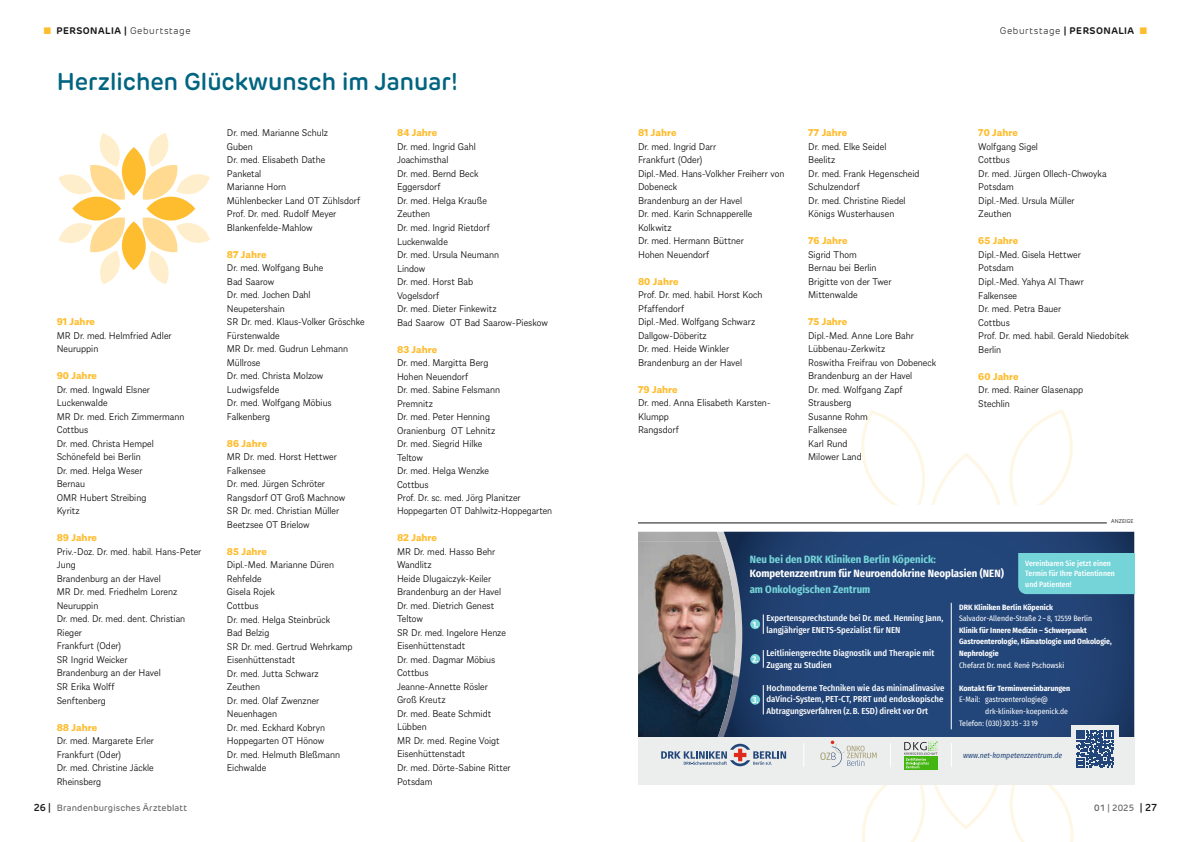
<style>
.page{position:relative;width:1191px;height:842px;background:#fff}
.page>*{position:absolute;margin:0;border:0;box-sizing:border-box;transform-origin:0 0}
.t1{font:600 24px "New Rubrik";color:#006481}
.t2{font:700 10.6px "Fira Sans Condensed";color:#74d4d8}
.t3{font:700 10.6px "Fira Sans Condensed";color:#fff}
.t4{font:300 10.5px/13.5px "Almanach";letter-spacing:.005em;color:#151616}
.t5{font:700 10.5px "Almanach";color:#febd2f}
.t6{font:700 9.5px "New Rubrik";letter-spacing:.05em;color:#151616}
.t7{font:300 9.5px "New Rubrik";letter-spacing:.06em;color:#151616}
.t8{font:500 9px "New Rubrik";letter-spacing:.015em;color:#686868}
.t9{font:500 8.7px/11.6px "Fira Sans Condensed";color:#fff}
.t10{font:700 7.7px/11.6px "Fira Sans Condensed";color:#fff}
.t11{font:7.7px "Fira Sans Condensed";color:#fff}
.t12{font:500 7.7px/10.6px "Fira Sans Condensed";color:#fff}
.t13{font:italic 7.7px "Fira Sans Condensed";color:#22467a}
.t14{font:300 6px "Almanach";letter-spacing:.015em;color:#151616}
.s1{color:#febd2f}
.s2{font-weight:300}
.s3{font-weight:700}
.s4{font-weight:600;font-size:10px;color:#151616}
.s5{font-weight:600}
</style>
<div class="page">
<hr style="left:638px;top:523px;width:468px;height:1px;background:#151616">
<div style="left:122px;top:147px;width:24px;height:49px;background:#febd2f;border-radius:50%"></div>
<div style="left:72px;top:197px;width:49px;height:24px;background:#febd2f;border-radius:50%"></div>
<div style="left:122px;top:221px;width:24px;height:49px;background:#febd2f;border-radius:50%"></div>
<div style="left:147px;top:197px;width:48px;height:24px;background:#febd2f;border-radius:50%"></div>
<svg style="left:141px;top:133px;width:69px;height:69px"></svg>
<svg style="left:141px;top:215px;width:69px;height:69px"></svg>
<svg style="left:59px;top:215px;width:68px;height:69px"></svg>
<svg style="left:58px;top:133px;width:69px;height:69px"></svg>
<img style="left:638px;top:542px;width:71px;height:195px">
<svg style="left:715px;top:532px;width:419px;height:205px;background:#314e7b"></svg>
<div style="left:638px;top:737px;width:496px;height:48px;background:#eceded"></div>
<svg style="left:734px;top:410px;width:215px;height:224px"></svg>
<svg style="left:951px;top:743px;width:1px;height:24px"></svg>
<svg style="left:982px;top:662px;width:153px;height:180px"></svg>
<hr style="left:951px;top:603px;width:1px;height:126px;background:#fff">
<svg style="left:661px;top:650px;width:284px;height:192px"></svg>
<svg style="left:986px;top:410px;width:149px;height:215px"></svg>
<p class="t6" style="left:44px;top:24px;width:148px"><span class="s1">■</span> PERSONALIA | <span class="s2">Geburtstage</span></p>
<p class="t7" style="left:999px;top:25px;width:149px">Geburtstage <span class="s3">| PERSONALIA</span> <span class="s1">■</span></p>
<h1 class="t1" style="left:57px;top:67px;width:402px">Herzlichen Glückwunsch im Januar!</h1>
<p class="t4" style="left:227px;top:126px;width:135px">Dr. med. Marianne Schulz<br>Guben<br>Dr. med. Elisabeth Dathe<br>Panketal<br>Marianne Horn<br>Mühlenbecker Land OT Zühlsdorf<br>Prof. Dr. med. Rudolf Meyer<br>Blankenfelde-Mahlow</p>
<p class="t5" style="left:227px;top:246px;width:41px">87 Jahre</p>
<p class="t4" style="left:227px;top:261px;width:139px">Dr. med. Wolfgang Buhe<br>Bad Saarow<br>Dr. med. Jochen Dahl<br>Neupetershain<br>SR Dr. med. Klaus-Volker Gröschke<br>Fürstenwalde<br>MR Dr. med. Gudrun Lehmann<br>Müllrose<br>Dr. med. Christa Molzow<br>Ludwigsfelde<br>Dr. med. Wolfgang Möbius<br>Falkenberg</p>
<p class="t5" style="left:227px;top:435px;width:42px">86 Jahre</p>
<p class="t4" style="left:227px;top:450px;width:120px">MR Dr. med. Horst Hettwer<br>Falkensee<br>Dr. med. Jürgen Schröter<br>Rangsdorf OT Groß Machnow<br>SR Dr. med. Christian Müller<br>Beetzsee OT Brielow</p>
<p class="t5" style="left:227px;top:543px;width:42px">85 Jahre</p>
<p class="t4" style="left:227px;top:558px;width:127px">Dipl.-Med. Marianne Düren<br>Rehfelde<br>Gisela Rojek<br>Cottbus<br>Dr. med. Helga Steinbrück<br>Bad Belzig<br>SR Dr. med. Gertrud Wehrkamp<br>Eisenhüttenstadt<br>Dr. med. Jutta Schwarz<br>Zeuthen<br>Dr. med. Olaf Zwenzner<br>Neuenhagen<br>Dr. med. Eckhard Kobryn<br>Hoppegarten OT Hönow<br>Dr. med. Helmuth Bleßmann<br>Eichwalde</p>
<p class="t5" style="left:638px;top:125px;width:40px">81 Jahre</p>
<p class="t4" style="left:638px;top:139px;width:148px">Dr. med. Ingrid Darr<br>Frankfurt (Oder)<br>Dipl.-Med. Hans-Volkher Freiherr von<br>Dobeneck<br>Brandenburg an der Havel<br>Dr. med. Karin Schnapperelle<br>Kolkwitz<br>Dr. med. Hermann Büttner<br>Hohen Neuendorf</p>
<p class="t5" style="left:638px;top:273px;width:42px">80 Jahre</p>
<p class="t4" style="left:638px;top:288px;width:126px">Prof. Dr. med. habil. Horst Koch<br>Pfaffendorf<br>Dipl.-Med. Wolfgang Schwarz<br>Dallgow-Döberitz<br>Dr. med. Heide Winkler<br>Brandenburg an der Havel</p>
<p class="t5" style="left:638px;top:381px;width:41px">79 Jahre</p>
<p class="t4" style="left:638px;top:396px;width:134px">Dr. med. Anna Elisabeth Karsten-<br>Klumpp<br>Rangsdorf</p>
<p class="t5" style="left:808px;top:125px;width:41px">77 Jahre</p>
<p class="t4" style="left:808px;top:139px;width:113px">Dr. med. Elke Seidel<br>Beelitz<br>Dr. med. Frank Hegenscheid<br>Schulzendorf<br>Dr. med. Christine Riedel<br>Königs Wusterhausen</p>
<p class="t5" style="left:808px;top:233px;width:41px">76 Jahre</p>
<p class="t4" style="left:808px;top:247px;width:85px">Sigrid Thom<br>Bernau bei Berlin<br>Brigitte von der Twer<br>Mittenwalde</p>
<p class="t5" style="left:808px;top:314px;width:41px">75 Jahre</p>
<p class="t4" style="left:808px;top:328px;width:129px">Dipl.-Med. Anne Lore Bahr<br>Lübbenau-Zerkwitz<br>Roswitha Freifrau von Dobeneck<br>Brandenburg an der Havel<br>Dr. med. Wolfgang Zapf<br>Strausberg<br>Susanne Rohm<br>Falkensee<br>Karl Rund<br>Milower Land</p>
<p class="t5" style="left:978px;top:125px;width:41px">70 Jahre</p>
<p class="t4" style="left:978px;top:139px;width:130px">Wolfgang Sigel<br>Cottbus<br>Dr. med. Jürgen Ollech-Chwoyka<br>Potsdam<br>Dipl.-Med. Ursula Müller<br>Zeuthen</p>
<p class="t5" style="left:978px;top:233px;width:42px">65 Jahre</p>
<p class="t4" style="left:978px;top:247px;width:152px">Dipl.-Med. Gisela Hettwer<br>Potsdam<br>Dipl.-Med. Yahya Al Thawr<br>Falkensee<br>Dr. med. Petra Bauer<br>Cottbus<br>Prof. Dr. med. habil. Gerald Niedobitek<br>Berlin</p>
<p class="t5" style="left:978px;top:368px;width:42px">60 Jahre</p>
<p class="t4" style="left:978px;top:382px;width:106px">Dr. med. Rainer Glasenapp<br>Stechlin</p>
<p class="t5" style="left:397px;top:125px;width:42px">84 Jahre</p>
<p class="t4" style="left:397px;top:139px;width:152px">Dr. med. Ingrid Gahl<br>Joachimsthal<br>Dr. med. Bernd Beck<br>Eggersdorf<br>Dr. med. Helga Krauße<br>Zeuthen<br>Dr. med. Ingrid Rietdorf<br>Luckenwalde<br>Dr. med. Ursula Neumann<br>Lindow<br>Dr. med. Horst Bab<br>Vogelsdorf<br>Dr. med. Dieter Finkewitz<br>Bad Saarow OT Bad Saarow-Pieskow</p>
<p class="t5" style="left:397px;top:341px;width:42px">83 Jahre</p>
<p class="t4" style="left:397px;top:355px;width:156px">Dr. med. Margitta Berg<br>Hohen Neuendorf<br>Dr. med. Sabine Felsmann<br>Premnitz<br>Dr. med. Peter Henning<br>Oranienburg OT Lehnitz<br>Dr. med. Siegrid Hilke<br>Teltow<br>Dr. med. Helga Wenzke<br>Cottbus<br>Prof. Dr. sc. med. Jörg Planitzer<br>Hoppegarten OT Dahlwitz-Hoppegarten</p>
<p class="t5" style="left:397px;top:530px;width:41px">82 Jahre</p>
<p class="t4" style="left:397px;top:544px;width:115px">MR Dr. med. Hasso Behr<br>Wandlitz<br>Heide Dlugaiczyk-Keiler<br>Brandenburg an der Havel<br>Dr. med. Dietrich Genest<br>Teltow<br>SR Dr. med. Ingelore Henze<br>Eisenhüttenstadt<br>Dr. med. Dagmar Möbius<br>Cottbus<br>Jeanne-Annette Rösler<br>Groß Kreutz<br>Dr. med. Beate Schmidt<br>Lübben<br>MR Dr. med. Regine Voigt<br>Eisenhüttenstadt<br>Dr. med. Dörte-Sabine Ritter<br>Potsdam</p>
<p class="t2" style="left:749px;top:550px;width:188px">Neu bei den DRK Kliniken Berlin Köpenick:</p>
<p class="t5" style="left:57px;top:314px;width:40px">91 Jahre</p>
<p class="t4" style="left:57px;top:328px;width:116px">MR Dr. med. Helmfried Adler<br>Neuruppin</p>
<p class="t5" style="left:57px;top:368px;width:42px">90 Jahre</p>
<p class="t4" style="left:57px;top:382px;width:129px">Dr. med. Ingwald Elsner<br>Luckenwalde<br>MR Dr. med. Erich Zimmermann<br>Cottbus<br>Dr. med. Christa Hempel<br>Schönefeld bei Berlin<br>Dr. med. Helga Weser<br>Bernau<br>OMR Hubert Streibing<br>Kyritz</p>
<p class="t5" style="left:57px;top:530px;width:42px">89 Jahre</p>
<p class="t4" style="left:57px;top:544px;width:146px">Priv.-Doz. Dr. med. habil. Hans-Peter<br>Jung<br>Brandenburg an der Havel<br>MR Dr. med. Friedhelm Lorenz<br>Neuruppin<br>Dr. med. Dr. med. dent. Christian<br>Rieger<br>Frankfurt (Oder)<br>SR Ingrid Weicker<br>Brandenburg an der Havel<br>SR Erika Wolff<br>Senftenberg</p>
<p class="t5" style="left:57px;top:719px;width:42px">88 Jahre</p>
<p class="t4" style="left:57px;top:733px;width:99px">Dr. med. Margarete Erler<br>Frankfurt (Oder)<br>Dr. med. Christine Jäckle<br>Rheinsberg</p>
<p class="t14" style="left:1111px;top:516px;width:24px">ANZEIGE</p>
<p class="t12" style="left:1025px;top:557px;width:91px">Vereinbaren Sie jetzt einen<br>Termin für Ihre Patientinnen und Patienten!</p>
<p class="t3" style="left:749px;top:565px;width:256px">Kompetenzzentrum für Neuroendokrine Neoplasien (NEN)</p>
<p class="t2" style="left:749px;top:580px;width:122px">am Onkologischen Zentrum</p>
<p class="t9" style="left:766px;top:612px;width:178px">Expertensprechstunde bei Dr. med. Henning Jann, langjähriger ENETS-Spezialist für NEN</p>
<p class="t9" style="left:766px;top:647px;width:169px">Leitliniengerechte Diagnostik und Therapie mit<br>Zugang zu Studien</p>
<p class="t9" style="left:766px;top:681px;width:179px">Hochmoderne Techniken wie das minimalinvasive daVinci-System, PET-CT, PRRT und endoskopische<br>Abtragungsverfahren (z. B. ESD) direkt vor Ort</p>
<p class="t10" style="left:959px;top:601px;width:95px">DRK Kliniken Berlin Köpenick</p>
<p class="t11" style="left:959px;top:613px;width:135px">Salvador-Allende-Straße 2 – 8, 12559 Berlin</p>
<p class="t10" style="left:959px;top:624px;width:154px">Klinik für Innere Medizin – Schwerpunkt<br>Gastroenterologie, Hämatologie und Onkologie,<br>Nephrologie</p>
<p class="t11" style="left:959px;top:659px;width:107px">Chefarzt Dr. med. René Pschowski</p>
<p class="t10" style="left:959px;top:682px;width:112px">Kontakt für Terminvereinbarungen</p>
<p class="t11" style="left:959px;top:694px;width:91px">E-Mail: gastroenterologie@</p>
<p class="t11" style="left:985px;top:705px;width:84px">drk-kliniken-koepenick.de</p>
<p class="t11" style="left:959px;top:717px;width:80px">Telefon: (030) 30 35 - 33 19</p>
<p class="t13" style="left:963px;top:749px;width:101px">www.net-kompetenzzentrum.de</p>
<p class="t8" style="left:34px;top:803px;width:155px"><span class="s4">26 |</span> Brandenburgisches Ärzteblatt</p>
<p class="t8" style="left:1094px;top:803px;width:65px"><span class="s5">01</span> | 2025 <span class="s4">| 27</span></p>
</div>
